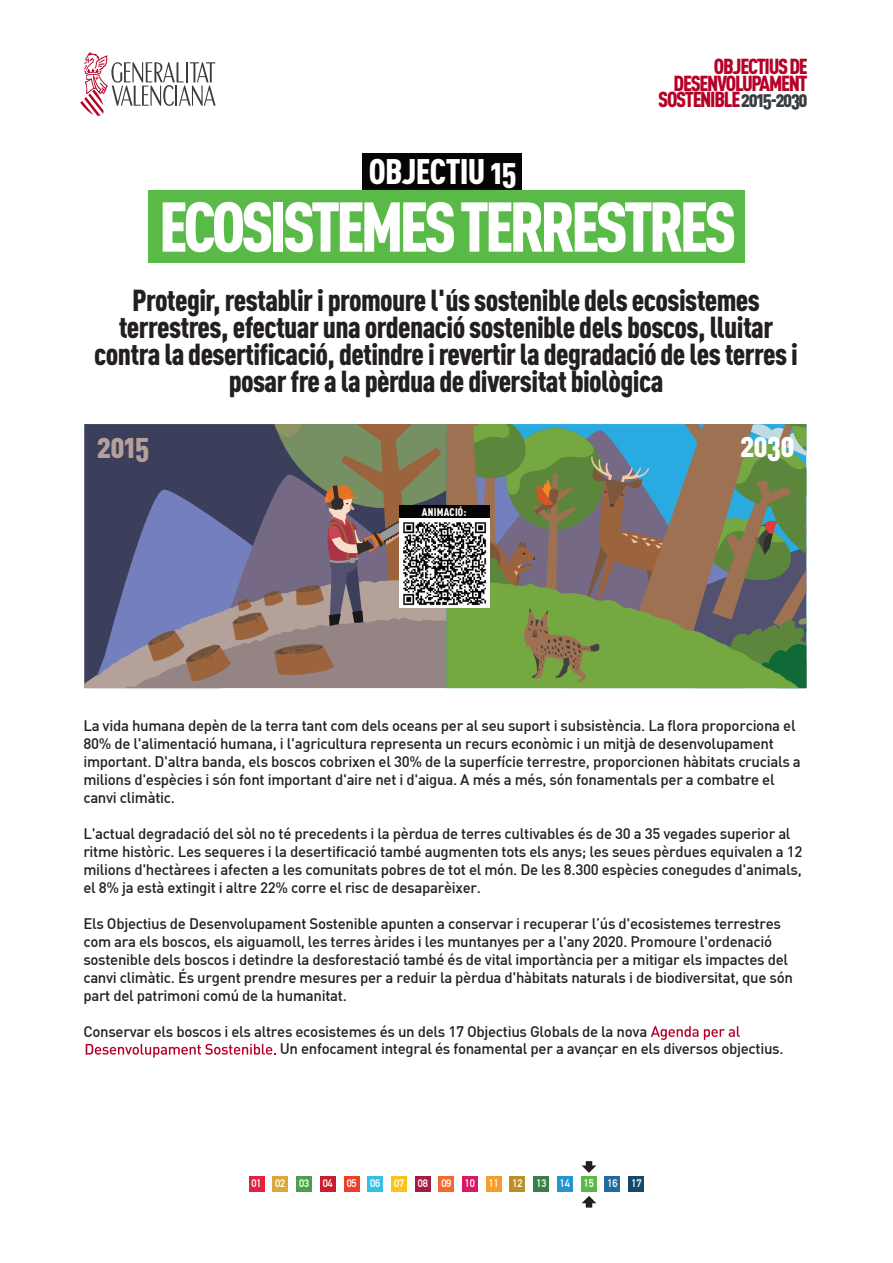
<style>
.page{position:relative;width:893px;height:1263px;background:#fff}
.page>*{position:absolute;margin:0;border:0;box-sizing:border-box;transform-origin:0 0}
.t1{font:69.15px "DIN Cond Black Alternate";letter-spacing:-.06em;color:#fff}
.t2{font:35.1px "DIN Cond Black Alternate";letter-spacing:-.02em;color:#fff}
.t3{font:33.6px "DIN Cond Black Alternate";color:#b4a19a}
.t4{font:33.6px "DIN Cond Black Alternate";color:#fff}
.t5{font:30px/27px "DIN Cond Black Alternate";letter-spacing:-.02em;color:#231f20;text-align:center}
.t6{font:21.45px/16.5px "DIN Cond Black Alternate";letter-spacing:-.06em;color:#b60027;text-align:right}
.t7{font:500 15px/18px "DIN";letter-spacing:-.02em;color:#231f20}
.t8{font:10.95px "DIN Cond Black Alternate";letter-spacing:.02em;color:#fff}
.t9{font:700 10.8px "DIN Alternate";letter-spacing:-.02em;color:#fff}
.s1{color:#383d42}
</style>
<div class="page">
<svg style="left:84px;top:424px;width:722px;height:264px;background:#73796a"></svg>
<div style="left:400px;top:517px;width:90px;height:90px;background:#fff"></div>
<div style="left:400px;top:505px;width:90px;height:13px;background:#050504"></div>
<svg style="left:582px;top:1161px;width:14px;height:12px"></svg>
<svg style="left:582px;top:1196px;width:14px;height:11px"></svg>
<div style="left:148px;top:190px;width:597px;height:72px;background:#5aba48"></div>
<div style="left:362px;top:154px;width:160px;height:36px;background:#050504"></div>
<svg style="left:651px;top:1026px;width:47px;height:14px"></svg>
<svg style="left:704px;top:1026px;width:36px;height:14px"></svg>
<svg style="left:86px;top:1044px;width:190px;height:14px"></svg>
<svg style="left:80px;top:52px;width:136px;height:64px"></svg>
<div style="left:249px;top:1176px;width:15px;height:16px;background:#e4223e"></div>
<div style="left:272px;top:1176px;width:16px;height:16px;background:#dca739"></div>
<div style="left:296px;top:1176px;width:16px;height:16px;background:#4ba246"></div>
<div style="left:320px;top:1176px;width:16px;height:16px;background:#c5202e"></div>
<div style="left:344px;top:1176px;width:16px;height:16px;background:#ef3f2b"></div>
<div style="left:367px;top:1176px;width:16px;height:16px;background:#34c1e7"></div>
<div style="left:391px;top:1176px;width:16px;height:16px;background:#fac316"></div>
<div style="left:415px;top:1176px;width:16px;height:16px;background:#a21c44"></div>
<div style="left:438px;top:1176px;width:16px;height:16px;background:#f26a2e"></div>
<div style="left:462px;top:1176px;width:16px;height:16px;background:#dc1668"></div>
<div style="left:486px;top:1176px;width:16px;height:16px;background:#f79d2c"></div>
<div style="left:509px;top:1176px;width:16px;height:16px;background:#be8d2c"></div>
<div style="left:533px;top:1176px;width:16px;height:16px;background:#3b7f47"></div>
<div style="left:557px;top:1176px;width:16px;height:16px;background:#2295d2"></div>
<div style="left:581px;top:1176px;width:16px;height:16px;background:#5aba48"></div>
<div style="left:604px;top:1176px;width:16px;height:16px;background:#216b9e"></div>
<div style="left:628px;top:1176px;width:16px;height:16px;background:#14496c"></div>
<img style="left:403px;top:522px;width:84px;height:84px">
<h3 class="t6" style="left:658px;top:57px;width:151px">OBJECTIUS DE<br>DESENVOLUPAMENT<br>SOSTENIBLE <span class="s1">2015-2030</span></h3>
<h2 class="t2" style="left:369px;top:150px;width:149px">OBJECTIU 15</h2>
<h1 class="t1" style="left:159px;top:184px;width:579px">ECOSISTEMES TERRESTRES</h1>
<p class="t5" style="left:94px;top:286px;width:705px">Protegir, restablir i promoure l'ús sostenible dels ecosistemes terrestres, efectuar una ordenació sostenible dels boscos, lluitar contra la desertificació, detindre i revertir la degradació de les terres i posar fre a la pèrdua de diversitat biològica</p>
<h3 class="t3" style="left:97px;top:424px;width:54px">2015</h3>
<h3 class="t4" style="left:740px;top:424px;width:56px">2030</h3>
<p class="t8" style="left:422px;top:505px;width:46px">ANIMACIÓ:</p>
<p class="t7" style="left:83px;top:716px;width:719px">La vida humana depèn de la terra tant com dels oceans per al seu suport i subsistència. La flora proporciona el 80% de l'alimentació humana, i l'agricultura representa un recurs econòmic i un mitjà de desenvolupament important. D'altra banda, els boscos cobrixen el 30% de la superfície terrestre, proporcionen hàbitats crucials a milions d'espècies i són font important d'aire net i d'aigua. A més a més, són fonamentals per a combatre el canvi climàtic.</p>
<p class="t7" style="left:83px;top:824px;width:721px">L'actual degradació del sòl no té precedents i la pèrdua de terres cultivables és de 30 a 35 vegades superior al ritme històric. Les sequeres i la desertificació també augmenten tots els anys; les seues pèrdues equivalen a 12 milions d'hectàrees i afecten a les comunitats pobres de tot el món. De les 8.300 espècies conegudes d'animals, el 8% ja està extingit i altre 22% corre el risc de desaparèixer.</p>
<p class="t7" style="left:83px;top:914px;width:711px">Els Objectius de Desenvolupament Sostenible apunten a conservar i recuperar l’ús d'ecosistemes terrestres com ara els boscos, els aiguamoll, les terres àrides i les muntanyes per a l'any 2020. Promoure l'ordenació sostenible dels boscos i detindre la desforestació també és de vital importància per a mitigar els impactes del canvi climàtic. És urgent prendre mesures per a reduir la pèrdua d'hàbitats naturals i de biodiversitat, que són part del patrimoni comú de la humanitat.</p>
<p class="t7" style="left:83px;top:1022px;width:565px">Conservar els boscos i els altres ecosistemes és un dels 17 Objectius Globals de la nova</p>
<p class="t7" style="left:280px;top:1039px;width:505px">Un enfocament integral és fonamental per a avançar en els diversos objectius.</p>
<p class="t9" style="left:252px;top:1175px;width:12px">01</p>
<p class="t9" style="left:275px;top:1175px;width:12px">02</p>
<p class="t9" style="left:299px;top:1175px;width:12px">03</p>
<p class="t9" style="left:323px;top:1175px;width:12px">04</p>
<p class="t9" style="left:347px;top:1175px;width:12px">05</p>
<p class="t9" style="left:370px;top:1175px;width:12px">06</p>
<p class="t9" style="left:394px;top:1175px;width:12px">07</p>
<p class="t9" style="left:418px;top:1175px;width:12px">08</p>
<p class="t9" style="left:441px;top:1175px;width:12px">09</p>
<p class="t9" style="left:465px;top:1175px;width:12px">10</p>
<p class="t9" style="left:489px;top:1175px;width:12px">11</p>
<p class="t9" style="left:512px;top:1175px;width:12px">12</p>
<p class="t9" style="left:536px;top:1175px;width:12px">13</p>
<p class="t9" style="left:560px;top:1175px;width:12px">14</p>
<p class="t9" style="left:584px;top:1175px;width:12px">15</p>
<p class="t9" style="left:607px;top:1175px;width:12px">16</p>
<p class="t9" style="left:631px;top:1175px;width:12px">17</p>
</div>
